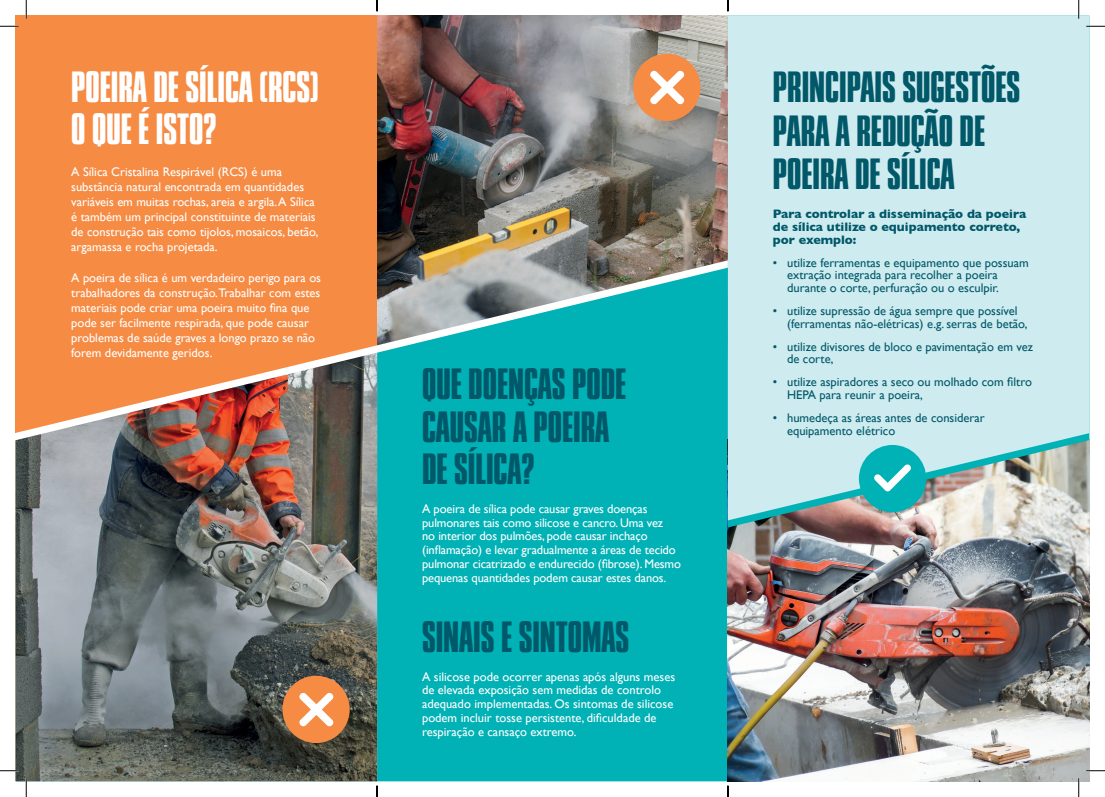
<style>
.page{position:relative;width:1105px;height:797px;background:#fff}
.page>*{position:absolute;margin:0;border:0;box-sizing:border-box;transform-origin:0 0}
.t1{font:37.5px/42.5px "Press Gothic Pro";color:#005869}
.t2{font:37.5px/42.5px "Press Gothic Pro";color:#fff}
.t3{font:12.5px/15px "Gill Sans";color:#fff}
.t4{font:12.5px/12.5px "Gill Sans";color:#005869}
.t5{font:700 12.5px/13.1px "Gill Sans";color:#005869}
</style>
<div class="page">
<div style="left:16px;top:16px;width:361px;height:765px;background:#f68b44"></div>
<img style="left:377px;top:16px;width:351px;height:235px">
<div style="left:377px;top:446px;width:351px;height:335px;background:#00b1b6"></div>
<img style="left:16px;top:446px;width:361px;height:335px">
<div style="left:633px;top:54px;width:67px;height:67px;background:#f68b44;border-radius:50%"></div>
<svg style="left:650px;top:70px;width:35px;height:35px"></svg>
<svg style="left:16px;top:251px;width:712px;height:195px"></svg>
<div style="left:282px;top:675px;width:68px;height:68px;background:#f68b44;border-radius:50%"></div>
<svg style="left:299px;top:692px;width:35px;height:35px"></svg>
<img style="left:728px;top:527px;width:361px;height:254px">
<svg style="left:728px;top:16px;width:361px;height:504px;background:#cbe7ea"></svg>
<svg style="left:859px;top:445px;width:67px;height:67px;background:#3bbcc0"></svg>
<svg style="left:0;top:25px;width:19px;height:2px"></svg>
<svg style="left:1086px;top:25px;width:19px;height:2px"></svg>
<svg style="left:0;top:770px;width:19px;height:1px"></svg>
<svg style="left:1086px;top:770px;width:19px;height:1px"></svg>
<svg style="left:25px;top:0;width:2px;height:19px"></svg>
<svg style="left:25px;top:778px;width:2px;height:19px"></svg>
<svg style="left:1078px;top:0;width:1px;height:19px"></svg>
<svg style="left:1078px;top:778px;width:1px;height:19px"></svg>
<svg style="left:376px;top:0;width:2px;height:11px"></svg>
<svg style="left:376px;top:785px;width:2px;height:12px"></svg>
<svg style="left:727px;top:0;width:2px;height:11px"></svg>
<svg style="left:727px;top:785px;width:2px;height:12px"></svg>
<p class="t2" style="left:71px;top:67px;width:249px">POEIRA DE SÍLICA (RCS)<br>O QUE É ISTO?</p>
<p class="t3" style="left:71px;top:164px;width:249px">A Sílica Cristalina Respirável (RCS) é uma substância natural encontrada em quantidades variáveis em muitas rochas, areia e argila. A Sílica é também um principal constituinte de materiais de construção tais como tijolos, mosaicos, betão, argamassa e rocha projetada.</p>
<p class="t3" style="left:71px;top:270px;width:251px">A poeira de sílica é um verdadeiro perigo para os trabalhadores da construção.Trabalhar com estes materiais pode criar uma poeira muito fina que pode ser facilmente respirada, que pode causar problemas de saúde graves a longo prazo se não forem devidamente geridos.</p>
<p class="t1" style="left:422px;top:364px;width:206px">QUE DOENÇAS PODE<br>CAUSAR A POEIRA<br>DE SÍLICA?</p>
<p class="t3" style="left:422px;top:501px;width:260px;line-height:13.8px">A poeira de sílica pode causar graves doenças pulmonares tais como silicose e cancro. Uma vez<br>no interior dos pulmões, pode causar inchaço (inflamação) e levar gradualmente a áreas de tecido pulmonar cicatrizado e endurecido (fibrose). Mesmo pequenas quantidades podem causar estes danos.</p>
<p class="t1" style="left:422px;top:617px;width:209px">SINAIS E SINTOMAS</p>
<p class="t3" style="left:422px;top:669px;width:255px;line-height:13.8px">A silicose pode ocorrer apenas após alguns meses de elevada exposição sem medidas de controlo adequado implementadas. Os sintomas de silicose podem incluir tosse persistente, dificuldade de respiração e cansaço extremo.</p>
<p class="t1" style="left:773px;top:66px;width:249px;line-height:43.8px">PRINCIPAIS SUGESTÕES<br>PARA A REDUÇÃO DE<br>POEIRA DE SÍLICA</p>
<p class="t5" style="left:773px;top:206px;width:255px">Para controlar a disseminação da poeira de sílica utilize o equipamento correto, por exemplo:</p>
<p class="t4" style="left:787px;top:256px;width:243px;text-indent:-14px">• utilize ferramentas e equipamento que possuam extração integrada para recolher a poeira durante o corte, perfuração ou o esculpir.</p>
<p class="t4" style="left:787px;top:304px;width:242px;text-indent:-14px">• utilize supressão de água sempre que possível (ferramentas não-elétricas) e.g. serras de betão,</p>
<p class="t4" style="left:787px;top:340px;width:247px;text-indent:-14px">• utilize divisores de bloco e pavimentação em vez de corte,</p>
<p class="t4" style="left:787px;top:376px;width:246px;text-indent:-14px">• utilize aspiradores a seco ou molhado com filtro<br>HEPA para reunir a poeira,</p>
<p class="t4" style="left:787px;top:411px;width:199px;text-indent:-14px">• humedeça as áreas antes de considerar equipamento elétrico</p>
</div>
